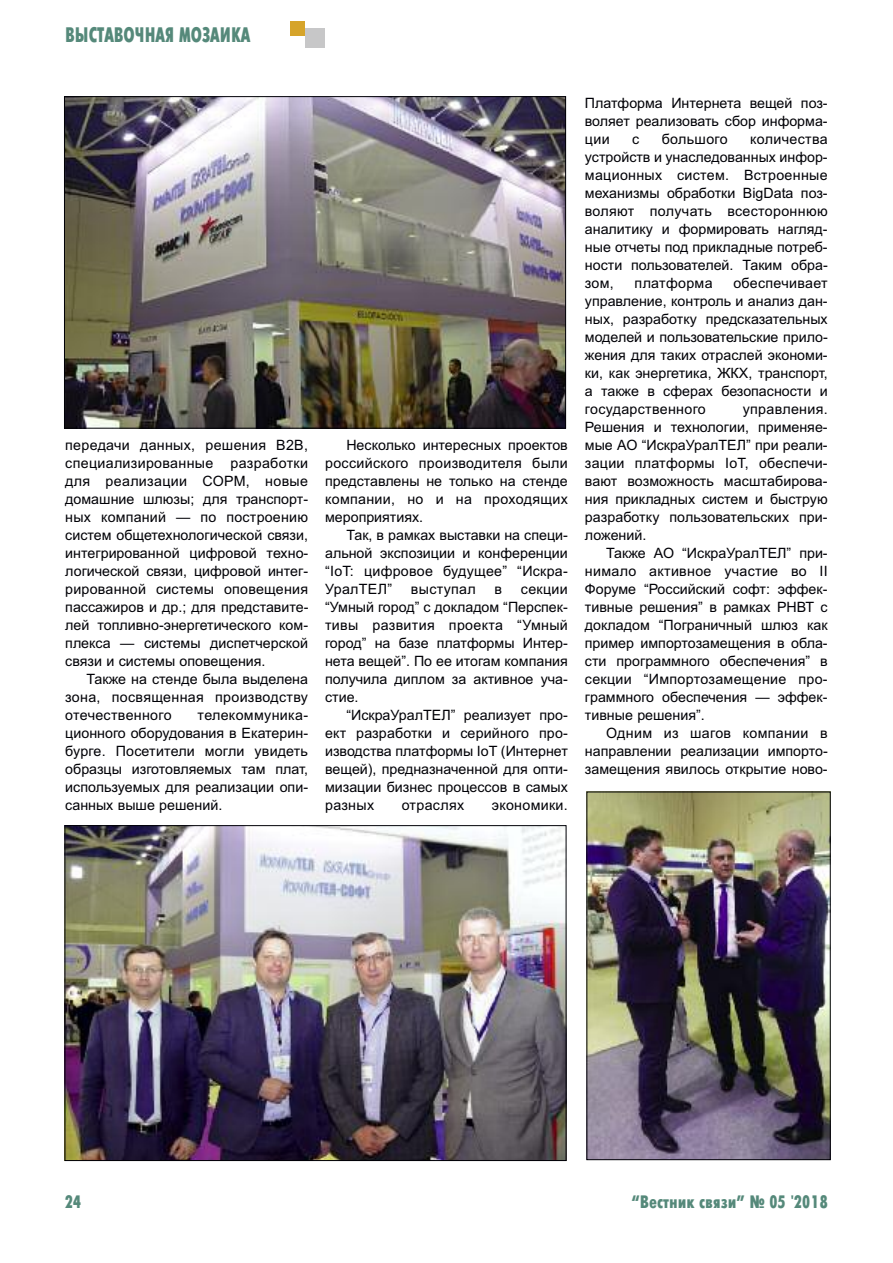
<style>
.page{position:relative;width:893px;height:1263px;background:#fff}
.page>*{position:absolute;margin:0;border:0;box-sizing:border-box;transform-origin:0 0}
.t1{font:21px "Futura Futuris X Cond C";color:#55897a;scale:.9 1}
.t2{font:18px "Futura Futuris X Cond C";color:#55897a}
.t3{font:14.25px/18px "Arial";color:#000006;text-align:justify}
.t4{font:14.25px "Arial";letter-spacing:.02em;color:#000006}
</style>
<div class="page">
<div style="left:291px;top:21px;width:14px;height:14px;background:#d6a42a"></div>
<div style="left:305px;top:28px;width:20px;height:20px;background:#c7c7c8"></div>
<img style="left:66px;top:98px;width:498px;height:329px">
<img style="left:67px;top:827px;width:497px;height:332px">
<img style="left:588px;top:793px;width:241px;height:365px">
<div style="left:586px;top:791px;width:245px;height:369px;border:1px solid #000006"></div>
<h1 class="t1" style="left:65px;top:22px;width:207px">ВЫСТАВОЧНАЯ МОЗАИКА</h1>
<p class="t3" style="left:65px;top:436px;width:245px">передачи данных, решения B2B, специализированные разработки для реализации СОРМ, новые домашние шлюзы; для транспорт&shy;ных компаний — по построению систем общетехнологической связи, интегрированной цифровой техно&shy;логической связи, цифровой интег&shy;рированной системы оповещения пассажиров и др.; для представите&shy;лей топливно-энергетического ком&shy;плекса — системы диспетчерской связи и системы оповещения.</p>
<p class="t3" style="left:65px;top:670px;width:244px;text-indent:21px">Также на стенде была выделена зона, посвященная производству отечественного</p>
<p class="t3" style="left:65px;top:706px;width:244px;text-indent:132px">телекоммуника&shy;ционного оборудования в Екатерин&shy;бурге. Посетители могли увидеть образцы изготовляемых там плат, используемых для реализации опи&shy;санных выше решений.</p>
<p class="t3" style="left:325px;top:436px;width:244px;text-indent:21px">Несколько интересных проектов российского производителя были представлены не только на стенде компании, но и на проходящих мероприятиях.</p>
<p class="t3" style="left:325px;top:526px;width:244px;text-indent:21px">Так, в рамках выставки на специ&shy;альной экспозиции и конференции “IoT: цифровое будущее” “Искра-УралТЕЛ”</p>
<p class="t3" style="left:325px;top:580px;width:244px;text-indent:196px">секции “Умный город” с докладом “Перспек&shy;тивы развития проекта “Умный город” на базе платформы Интер&shy;нета вещей”. По ее итогам компания получила диплом за активное уча&shy;стие.</p>
<p class="t3" style="left:325px;top:706px;width:244px;text-indent:21px">“ИскраУралТЕЛ” реализует про&shy;ект разработки и серийного про&shy;изводства платформы IoT (Интернет вещей), предназначенной для опти&shy;мизации бизнес процессов в самых разных</p>
<p class="t4" style="left:411px;top:581px;width:66px">выступал</p>
<p class="t3" style="left:495px;top:580px;width:9px">в</p>
<p class="t4" style="left:402px;top:797px;width:64px">отраслях</p>
<p class="t4" style="left:492px;top:797px;width:78px">экономики.</p>
<p class="t3" style="left:585px;top:94px;width:244px">Платформа Интернета вещей поз&shy;воляет реализовать сбор информа&shy;ции</p>
<p class="t3" style="left:632px;top:130px;width:9px">с</p>
<p class="t4" style="left:662px;top:131px;width:67px">большого</p>
<p class="t3" style="left:585px;top:130px;width:244px;text-indent:165px">количества устройств и унаследованных инфор&shy;мационных систем. Встроенные механизмы обработки BigData поз&shy;воляют получать всестороннюю аналитику и формировать нагляд&shy;ные отчеты под прикладные потреб&shy;ности пользователей. Таким обра&shy;зом,</p>
<p class="t3" style="left:585px;top:274px;width:244px;text-indent:148px">обеспечивает управление, контроль и анализ дан&shy;ных, разработку предсказательных моделей и пользовательские прило&shy;жения для таких отраслей экономи&shy;ки, как энергетика, ЖКХ, транспорт, а также в сферах безопасности и государственного</p>
<p class="t4" style="left:635px;top:275px;width:80px">платформа</p>
<p class="t3" style="left:585px;top:400px;width:244px;text-indent:158px">управления.<br>Решения и технологии, применяе&shy;мые АО “ИскраУралТЕЛ” при реали&shy;зации платформы IoT, обеспечи&shy;вают возможность масштабирова&shy;ния прикладных систем и быструю разработку пользовательских при&shy;ложений.</p>
<p class="t3" style="left:585px;top:544px;width:244px;text-indent:21px">Также АО “ИскраУралТЕЛ” при&shy;нимало активное участие во II Форуме “Российский софт: эффек&shy;тивные решения” в рамках РНВТ с докладом “Пограничный шлюз как пример импортозамещения в обла&shy;сти программного обеспечения” в секции “Импортозамещение про&shy;граммного обеспечения — эффек&shy;тивные решения”.</p>
<p class="t3" style="left:585px;top:724px;width:244px;text-indent:21px">Одним из шагов компании в направлении реализации импорто&shy;замещения явилось открытие ново-</p>
<p class="t2" style="left:65px;top:1191px;width:17px">24</p>
<p class="t2" style="left:631px;top:1191px;width:198px">“Вестник связи” № 05 '2018</p>
</div>
